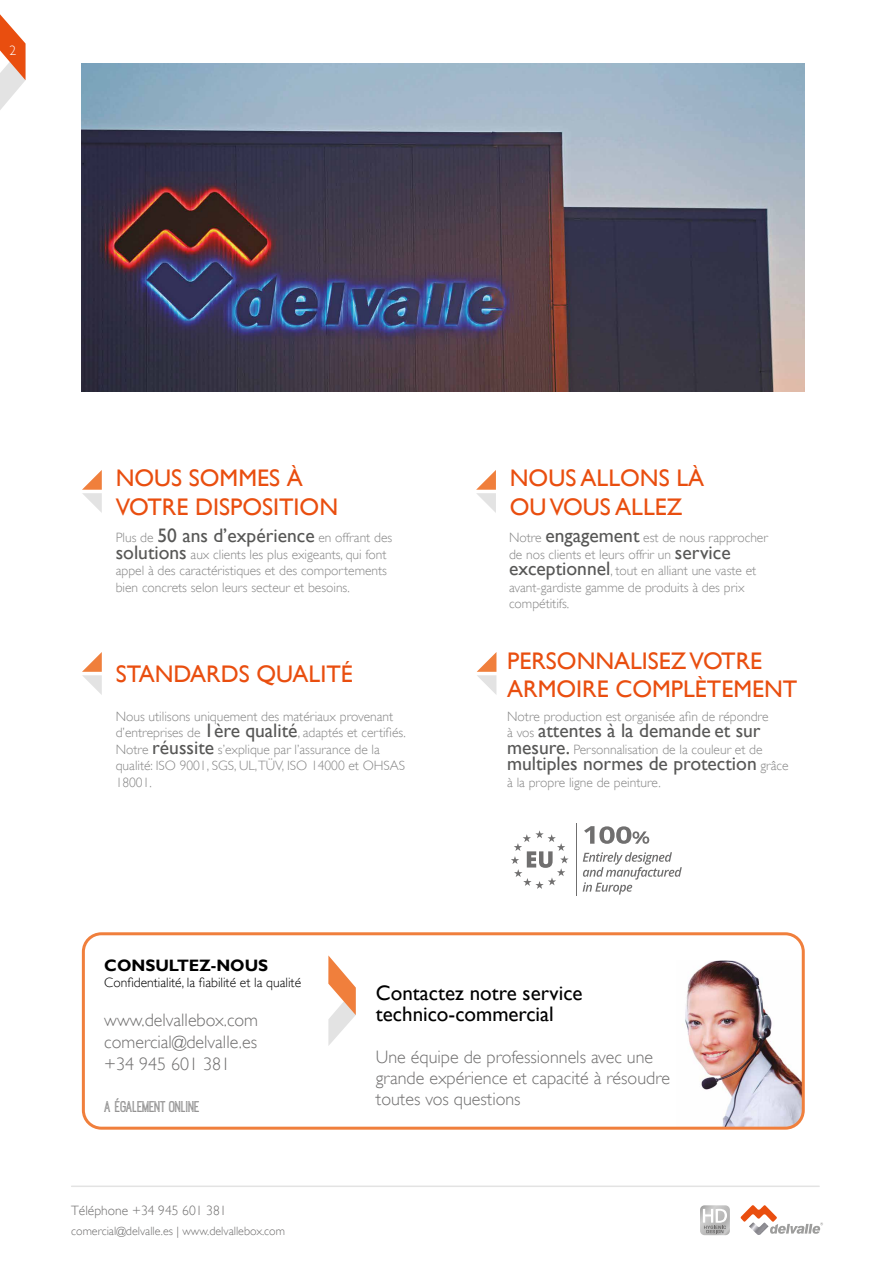
<style>
.page{position:relative;width:893px;height:1263px;background:#fff}
.page>*{position:absolute;margin:0;border:0;box-sizing:border-box;transform-origin:0 0}
.t1{font:24px/28.8px "Gill Sans";color:#e94e0f}
.t2{font:21px/21px "Gill Sans";color:#000}
.t3{font:19.5px "Gill Sans";color:#575756}
.t4{font:300 18px/21px "Gill Sans";color:#706f6f}
.t5{font:300 18px "Gill Sans";color:#706f6f}
.t6{font:700 16.5px "Gill Sans";color:#000}
.t7{font:16.2px "Ostrich Sans Inline";color:#706f6f}
.t8{font:300 13.5px/16.5px "Gill Sans";color:#878787}
.t9{font:300 13.5px "Gill Sans";color:#000}
.t10{font:300 13.5px "Gill Sans";color:#706f6f}
.t11{font:300 13.5px "Gill Sans";color:#fff}
.t12{font:300 12px "Gill Sans";color:#706f6f}
.s1{font-weight:400;font-size:19.5px;color:#575756}
.s2{font-weight:300;font-size:13.5px;color:#878787}
.s3{font-style:inherit}
</style>
<div class="page">
<hr style="left:72px;top:1185px;width:747px;height:2px;background:#e3e3e3">
<svg style="left:0;top:14px;width:26px;height:96px"></svg>
<svg style="left:700px;top:1205px;width:30px;height:30px"></svg>
<svg style="left:740px;top:1205px;width:83px;height:29px"></svg>
<img style="left:749px;top:1222px;width:20px;height:13px">
<img style="left:82px;top:64px;width:723px;height:327px">
<svg style="left:82px;top:470px;width:20px;height:43px"></svg>
<svg style="left:477px;top:652px;width:19px;height:42px"></svg>
<svg style="left:82px;top:652px;width:20px;height:43px"></svg>
<svg style="left:476px;top:470px;width:20px;height:43px"></svg>
<img style="left:682px;top:960px;width:119px;height:166px">
<div style="left:82px;top:932px;width:723px;height:198px;border:3px solid #f07f3c;border-radius:18px"></div>
<svg style="left:328px;top:955px;width:28px;height:91px"></svg>
<svg style="left:511px;top:830px;width:58px;height:59px"></svg>
<hr style="left:576px;top:823px;width:1px;height:73px;background:#706f6f">
<svg style="left:584px;top:826px;width:65px;height:18px"></svg>
<svg style="left:583px;top:852px;width:99px;height:42px"></svg>
<p class="t11" style="left:10px;top:43px;width:8px">2</p>
<h1 class="t1" style="left:116px;top:464px;width:224px">NOUS SOMMES À<br>VOTRE DISPOSITION</h1>
<p class="t8" style="left:116px;top:529px;width:278px">Plus de <span class="s1">50 ans d’expérience</span> en offrant des <span class="s1">solutions</span> aux clients les plus exigeants, qui font appel à des caractéristiques et des comportements bien concrets selon leurs secteur et besoins.</p>
<h1 class="t1" style="left:116px;top:660px;width:239px">STANDARDS QUALITÉ</h1>
<p class="t8" style="left:116px;top:708px;width:291px">Nous utilisons uniquement des matériaux provenant d’entreprises de <span class="s1">1ère qualité</span>, adaptés et certifiés.<br>Notre <span class="s1">réussite</span> s’explique par l’assurance de la qualité: ISO 9001, SGS, UL,TÜV, ISO 14000 et OHSAS 18001.</p>
<p class="t6" style="left:104px;top:955px;width:165px">CONSULTEZ-NOUS</p>
<h1 class="t1" style="left:510px;top:464px;width:196px">NOUS ALLONS LÀ<br>OU VOUS ALLEZ</h1>
<p class="t8" style="left:509px;top:529px;width:260px">Notre <span class="s1">engagement</span> est de nous rapprocher de nos clients et leurs offrir un <span class="s1">service exceptionnel</span>, tout en alliant une vaste et avant-gardiste gamme de produits à des prix compétitifs.</p>
<h1 class="t1" style="left:507px;top:646px;width:292px">PERSONNALISEZ VOTRE<br>ARMOIRE COMPLÈTEMENT</h1>
<p class="t8" style="left:507px;top:708px;width:263px">Notre production est organisée afin de répondre</p>
<h3 class="t3" style="left:507px;top:719px;width:255px"><span class="s2">à vos</span> attentes à la demande et sur</h3>
<p class="t8" style="left:507px;top:741px;width:257px"><span class="s1">mesure.</span> Personnalisation de la couleur et de</p>
<h3 class="t3" style="left:507px;top:752px;width:283px">multiples normes de protection <span class="s2">grâce</span></h3>
<p class="t8" style="left:507px;top:774px;width:155px">à la propre ligne de peinture.</p>
<p class="t9" style="left:104px;top:975px;width:198px">Confidentialité, la fiabilité et la qualité</p>
<h3 class="t5" style="left:104px;top:1009px;width:155px">www.delvallebox.com</h3>
<h3 class="t4" style="left:104px;top:1031px;width:154px">comercial@delvalle.es</h3>
<h3 class="t5" style="left:104px;top:1054px;width:127px">+34 945 601 381</h3>
<p class="t7" style="left:104px;top:1098px;width:97px">A ÉGALEMENT ONLINE</p>
<p class="t10" style="left:71px;top:1203px;width:157px"><span class="s3">Téléphone</span> +34 945 601 381</p>
<p class="t12" style="left:71px;top:1223px;width:215px">comercial@delvalle.es | www.delvallebox.com</p>
<h2 class="t2" style="left:376px;top:982px;width:208px">Contactez notre service technico-commercial</h2>
<h3 class="t4" style="left:376px;top:1046px;width:295px">Une équipe de professionnels avec une grande expérience et capacité à résoudre toutes vos questions</h3>
</div>
